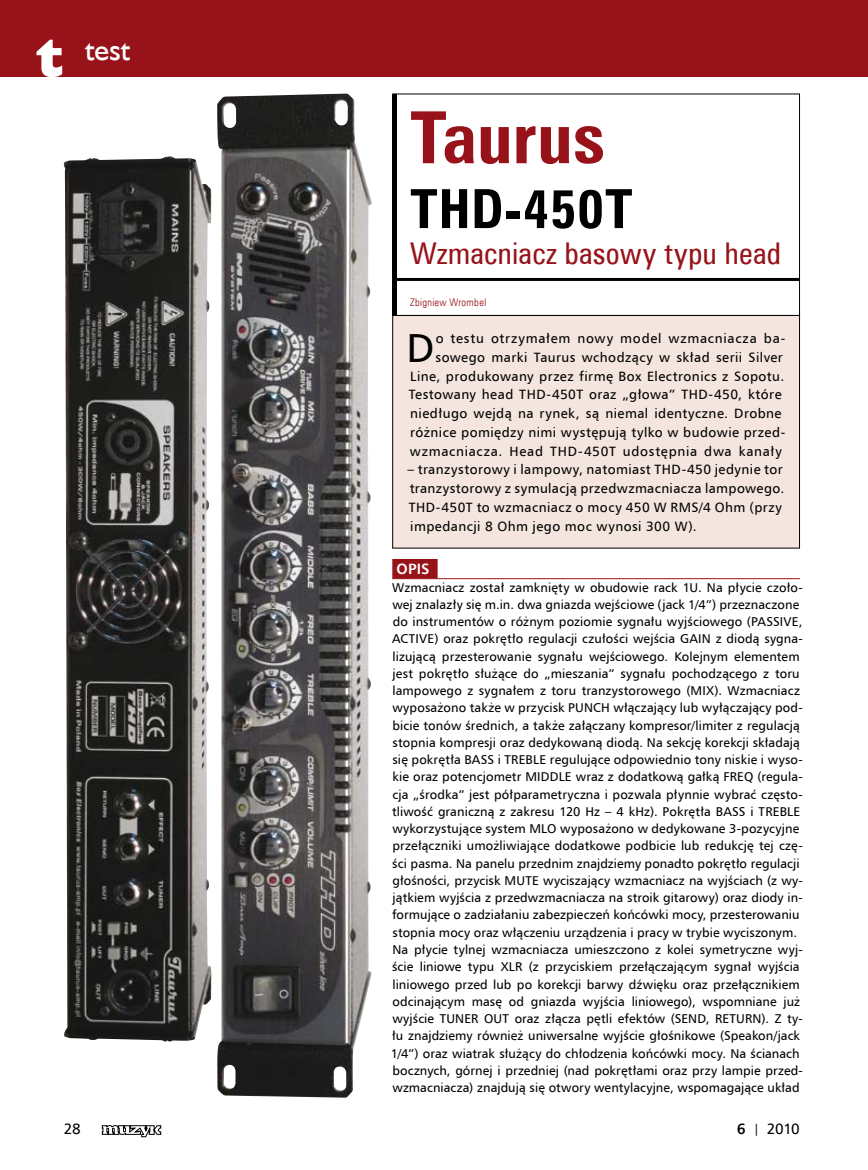
<style>
.page{position:relative;width:868px;height:1170px;background:#fff}
.page>*{position:absolute;margin:0;border:0;box-sizing:border-box;transform-origin:0 0}
.t1{font:700 72px "Zurich Cn EU";color:#98121a}
.t2{font:700 54px "Zurich Cn EU";letter-spacing:.015em;color:#000}
.t3{font:40.5px "Humnst 777 EU";color:#000}
.t4{font:30px "Zurich Cn EU";letter-spacing:.01em;color:#98121a}
.t5{font:30px "Humanst 521 EU";color:#fff}
.t6{font:15px "Humnst 777 EU";letter-spacing:-.025em;color:#000}
.t7{font:700 15px "Humnst 777 EU";color:#fff}
.t8{font:13.5px/18.8px "Humnst 777 EU";letter-spacing:.035em;color:#000;text-align:right}
.t9{font:12.75px/17.2px "Humnst 777 EU";letter-spacing:.01em;color:#000}
.t10{font:10.5px "Zurich Lt Cn EU";letter-spacing:.035em;color:#98121a}
.s1{font-family:"Humanst 521 X Bd EU";font-size:54px}
.s2{font-weight:700}
.s3{font-size:12px}
</style>
<div class="page">
<hr style="left:867px;top:0;width:1px;height:1169px;background:#f9f2ee">
<hr style="left:392px;top:94px;width:4px;height:221px;background:#000">
<hr style="left:393px;top:278px;width:406px;height:3px;background:#000">
<div style="left:392px;top:94px;width:407px;height:222px;border:1px solid #000"></div>
<div style="left:392px;top:315px;width:407px;height:233px;background:#f4e5de"></div>
<div style="left:392px;top:315px;width:407px;height:233px;border:1px solid #000"></div>
<img style="left:217px;top:94px;width:155px;height:1003px">
<img style="left:64px;top:156px;width:147px;height:885px">
<div style="left:392px;top:559px;width:45px;height:19px;background:#98121a"></div>
<hr style="left:392px;top:578px;width:407px;height:1px;background:#98121a">
<svg style="left:102px;top:1125px;width:59px;height:11px"></svg>
<div style="left:0;top:0;width:867px;height:77px;background:#98121a"></div>
<hr style="left:867px;top:0;width:1px;height:77px;background:#98121a">
<h3 class="t5" style="left:37px;top:31px;width:95px"><span class="s1">t</span> test</h3>
<h1 class="t1" style="left:410px;top:93px;width:197px">Taurus</h1>
<h2 class="t2" style="left:410px;top:175px;width:224px">THD-450T</h2>
<h3 class="t4" style="left:410px;top:235px;width:372px">Wzmacniacz basowy typu head</h3>
<p class="t10" style="left:410px;top:296px;width:78px">Zbigniew Wrombel</p>
<h3 class="t3" style="left:406px;top:322px;width:29px">D</h3>
<p class="t8" style="left:408px;top:328px;width:378px">o testu otrzymałem nowy model wzmacniacza ba&shy;sowego marki Taurus wchodzący w skład serii Silver Line, produkowany przez firmę Box Electronics z Sopotu.<br>Testowany head THD-450T oraz „głowa” THD-450, które niedługo wejdą na rynek, są niemal identyczne. Drobne różnice pomiędzy nimi występują tylko w budowie przed&shy;wzmacniacza. Head THD-450T udostępnia dwa kanały</p>
<p class="t8" style="left:407px;top:460px;width:378px;text-align:left">– tranzystorowy i lampowy, natomiast THD-450 jedynie tor tranzystorowy z symulacją przedwzmacniacza lampowego.<br>THD-450T to wzmacniacz o mocy 450 W RMS/4 Ohm (przy impedancji 8 Ohm jego moc wynosi 300 W).</p>
<p class="t7" style="left:396px;top:559px;width:34px">OPIS</p>
<p class="t9" style="left:391px;top:578px;width:413px">Wzmacniacz został zamknięty w obudowie rack 1U. Na płycie czoło&shy;wej znalazły się m.in. dwa gniazda wejściowe (jack 1/4”) przeznaczone do instrumentów o różnym poziomie sygnału wyjściowego (PASSIVE, ACTIVE) oraz pokrętło regulacji czułości wejścia GAIN z diodą sygna&shy;lizującą przesterowanie sygnału wejściowego. Kolejnym elementem jest pokrętło służące do „mieszania” sygnału pochodzącego z toru lampowego z sygnałem z toru tranzystorowego (MIX). Wzmacniacz wyposażono także w przycisk PUNCH włączający lub wyłączający pod&shy;bicie tonów średnich, a także załączany kompresor/limiter z regulacją stopnia kompresji oraz dedykowaną diodą. Na sekcję korekcji składają się pokrętła BASS i TREBLE regulujące odpowiednio tony niskie i wyso&shy;kie oraz potencjometr MIDDLE wraz z dodatkową gałką FREQ (regula&shy;cja „środka” jest półparametryczna i pozwala płynnie wybrać często&shy;tliwość graniczną z zakresu 120 Hz – 4 kHz). Pokrętła BASS i TREBLE wykorzystujące system MLO wyposażono w dedykowane 3-pozycyjne przełączniki umożliwiające dodatkowe podbicie lub redukcję tej czę&shy;ści pasma. Na panelu przednim znajdziemy ponadto pokrętło regulacji głośności, przycisk MUTE wyciszający wzmacniacz na wyjściach (z wy&shy;jątkiem wyjścia z przedwzmacniacza na stroik gitarowy) oraz diody in&shy;formujące o zadziałaniu zabezpieczeń końcówki mocy, przesterowaniu stopnia mocy oraz włączeniu urządzenia i pracy w trybie wyciszonym.<br>Na płycie tylnej wzmacniacza umieszczono z kolei symetryczne wyj&shy;ście liniowe typu XLR (z przyciskiem przełączającym sygnał wyjścia liniowego przed lub po korekcji barwy dźwięku oraz przełącznikiem odcinającym masę od gniazda wyjścia liniowego), wspomniane już wyjście TUNER OUT oraz złącza pętli efektów (SEND, RETURN). Z ty&shy;łu znajdziemy również uniwersalne wyjście głośnikowe (Speakon/jack 1/4”) oraz wiatrak służący do chłodzenia końcówki mocy. Na ścianach bocznych, górnej i przedniej (nad pokrętłami oraz przy lampie przed&shy;wzmacniacza) znajdują się otwory wentylacyjne, wspomagające układ</p>
<p class="t6" style="left:64px;top:1119px;width:18px">28</p>
<p class="t6" style="left:736px;top:1119px;width:64px"><span class="s2">6</span> <span class="s3">|</span> 2010</p>
</div>
